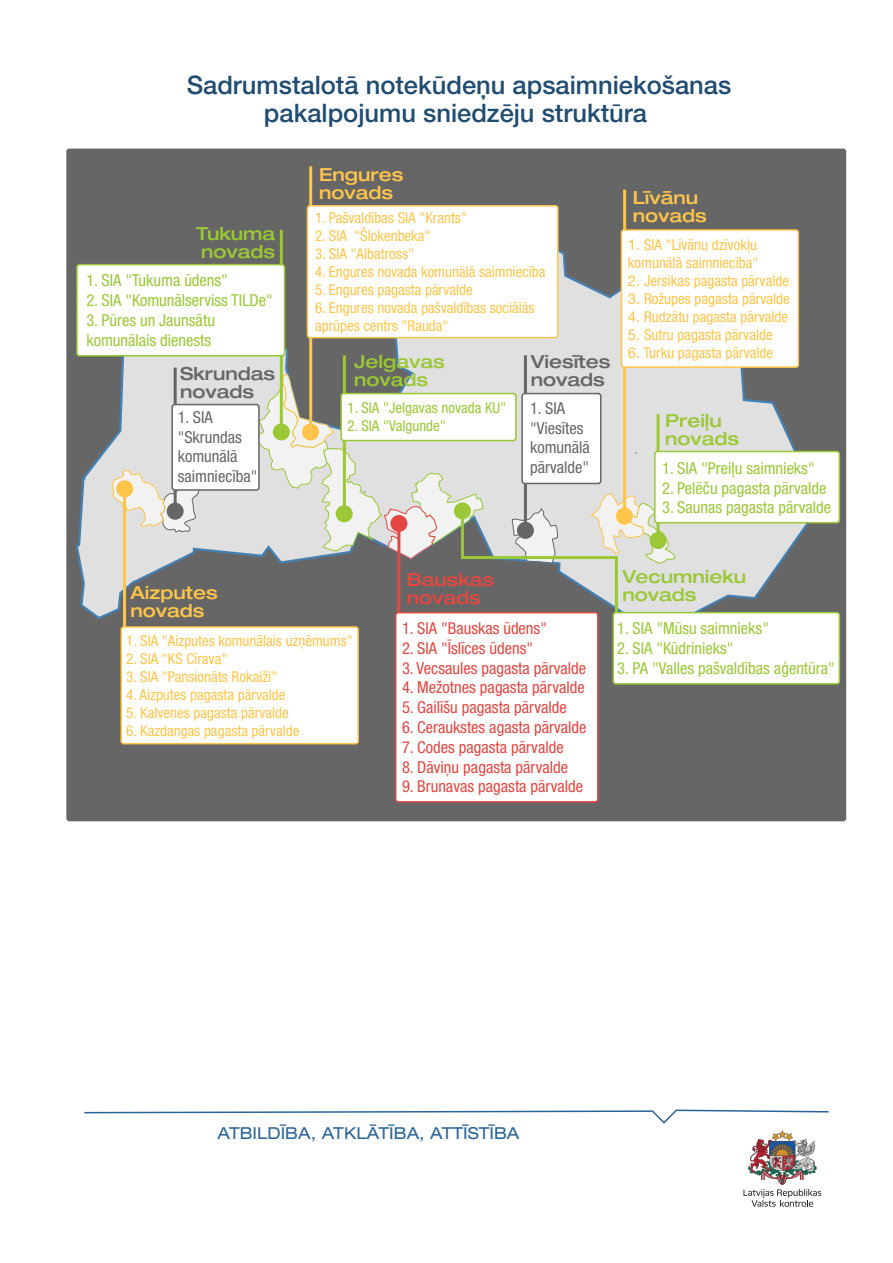
<style>
.page{position:relative;width:893px;height:1263px;background:#fff}
.page>*{position:absolute;margin:0;border:0;box-sizing:border-box;transform-origin:0 0}
.t1{font:500 25.5px "Helvetica Neue LT Pro";color:#204c72}
.t2{font:500 expanded 18px/18px "Helvetica Neue LT Pro";color:#9ac836}
.t3{font:500 expanded 18px/18px "Helvetica Neue LT Pro";color:#ffc54b}
.t4{font:500 expanded 18px/18px "Helvetica Neue LT Pro";color:#666}
.t5{font:500 expanded 18px/18px "Helvetica Neue LT Pro";color:#e34742}
.t6{font:condensed 16.5px/19.8px "Helvetica Neue LT Pro";color:#9ac836}
.t7{font:condensed 16.5px "Helvetica Neue LT Pro";color:#e34742}
.t8{font:condensed 16.5px/19.8px "Helvetica Neue LT Pro";color:#666}
.t9{font:expanded 16.5px "Helvetica Neue LT Pro";color:#2a6496}
.t10{font:condensed 15px/18px "Helvetica Neue LT Pro";color:#ffc54b}
.t11{font:condensed 15px "Helvetica Neue LT Pro";color:#9ac836}
.s1{font-stretch:normal}
</style>
<div class="page">
<div style="left:66px;top:149px;width:780px;height:672px;background:#666"></div>
<svg style="left:84px;top:1109px;width:745px;height:98px"></svg>
<hr style="left:309px;top:166px;width:3px;height:259px;background:#ffc54b">
<hr style="left:623px;top:190px;width:3px;height:320px;background:#ffc54b">
<svg style="left:75px;top:204px;width:766px;height:599px"></svg>
<p class="t1" style="left:187px;top:69px;width:546px">Sadrumstalotā notekūdeņu apsaimniekošanas</p>
<p class="t1" style="left:264px;top:98px;width:385px">pakalpojumu sniedzēju struktūra</p>
<p class="t2" style="left:196px;top:224px;width:81px">Tukuma novads</p>
<p class="t6" style="left:86px;top:270px;width:143px">1. SIA "Tukuma ūdens"</p>
<p class="t6" style="left:86px;top:290px;width:188px">2. SIA "Komunālserviss TILDe"</p>
<p class="t6" style="left:86px;top:310px;width:130px">3. Pūres un Jaunsātu komunālais dienests</p>
<p class="t4" style="left:180px;top:365px;width:97px">Skrundas novads</p>
<p class="t8" style="left:178px;top:407px;width:81px">1. SIA "Skrundas komunālā saimniecība"</p>
<p class="t3" style="left:319px;top:165px;width:86px">Engures novads</p>
<p class="t3" style="left:633px;top:188px;width:67px">Līvānu</p>
<p class="t10" style="left:315px;top:209px;width:154px">1. Pašvaldības SIA "Krants"</p>
<p class="t3" style="left:633px;top:206px;width:76px">novads</p>
<p class="t10" style="left:315px;top:227px;width:117px">2. SIA "Šlokenbeka"</p>
<p class="t10" style="left:315px;top:245px;width:101px">3. SIA "Albatross"</p>
<p class="t10" style="left:315px;top:263px;width:232px">4. Engures novada komunālā saimniecība</p>
<p class="t10" style="left:315px;top:281px;width:159px">5. Engures pagasta pārvalde</p>
<p class="t10" style="left:315px;top:299px;width:221px">6. Engures novada pašvaldības sociālās aprūpes centrs "Rauda"</p>
<p class="t10" style="left:628px;top:235px;width:132px"><span class="s1">1.</span> SIA "Līvānu dzīvokļu komunālā saimniecība"</p>
<p class="t10" style="left:628px;top:271px;width:163px"><span class="s1">2.</span> Jersikas pagasta pārvalde</p>
<p class="t10" style="left:628px;top:289px;width:163px"><span class="s1">3.</span> Rožupes pagasta pārvalde</p>
<p class="t10" style="left:628px;top:307px;width:162px"><span class="s1">4.</span> Rudzātu pagasta pārvalde</p>
<p class="t10" style="left:628px;top:325px;width:146px"><span class="s1">5.</span> Sutru pagasta pārvalde</p>
<p class="t10" style="left:628px;top:343px;width:147px"><span class="s1">6.</span> Turku pagasta pārvalde</p>
<p class="t2" style="left:354px;top:352px;width:92px">Jelgavas novads</p>
<p class="t4" style="left:531px;top:352px;width:81px">Viesītes novads</p>
<p class="t11" style="left:347px;top:399px;width:160px">1. SIA "Jelgavas novada KU"</p>
<p class="t11" style="left:347px;top:417px;width:100px">2. SIA "Valgunde"</p>
<p class="t8" style="left:530px;top:398px;width:61px">1. SIA "Viesītes komunālā pārvalde"</p>
<p class="t2" style="left:665px;top:411px;width:76px">Preiļu novads</p>
<p class="t6" style="left:662px;top:458px;width:154px">1. SIA "Preiļu saimnieks"</p>
<p class="t6" style="left:662px;top:478px;width:166px">2. Pelēču pagasta pārvalde</p>
<p class="t6" style="left:662px;top:497px;width:170px">3. Saunas pagasta pārvalde</p>
<p class="t3" style="left:130px;top:583px;width:89px">Aizputes novads</p>
<p class="t10" style="left:126px;top:631px;width:228px">1. SIA "Aizputes komunālais uzņēmums"</p>
<p class="t10" style="left:126px;top:649px;width:103px">2. SIA "KS Cīrava"</p>
<p class="t10" style="left:126px;top:667px;width:153px">3. SIA "Pansionāts Rokaiži"</p>
<p class="t10" style="left:126px;top:685px;width:161px">4. Aizputes pagasta pārvalde</p>
<p class="t10" style="left:126px;top:703px;width:164px">5. Kalvenes pagasta pārvalde</p>
<p class="t10" style="left:126px;top:721px;width:175px">6. Kazdangas pagasta pārvalde</p>
<p class="t5" style="left:407px;top:570px;width:89px">Bauskas novads</p>
<p class="t7" style="left:402px;top:618px;width:147px">1. SIA "Bauskas ūdens"</p>
<p class="t7" style="left:402px;top:638px;width:133px">2. SIA "Īslīces ūdens"</p>
<p class="t7" style="left:402px;top:658px;width:186px">3. Vecsaules pagasta pārvalde</p>
<p class="t7" style="left:402px;top:678px;width:184px">4. Mežotnes pagasta pārvalde</p>
<p class="t7" style="left:402px;top:698px;width:166px">5. Gailīšu pagasta pārvalde</p>
<p class="t7" style="left:402px;top:717px;width:186px">6. Ceraukstes agasta pārvalde</p>
<p class="t7" style="left:402px;top:737px;width:163px">7. Codes pagasta pārvalde</p>
<p class="t7" style="left:402px;top:757px;width:168px">8. Dāviņu pagasta pārvalde</p>
<p class="t7" style="left:402px;top:777px;width:183px">9. Brunavas pagasta pārvalde</p>
<p class="t2" style="left:622px;top:567px;width:125px">Vecumnieku novads</p>
<p class="t6" style="left:617px;top:618px;width:153px">1. SIA "Mūsu saimnieks"</p>
<p class="t6" style="left:617px;top:638px;width:118px">2. SIA "Kūdrinieks"</p>
<p class="t6" style="left:617px;top:658px;width:219px">3. PA "Valles pašvaldības aģentūra"</p>
<p class="t9" style="left:217px;top:1124px;width:303px">ATBILDĪBA, ATKLĀTĪBA, ATTĪSTĪBA</p>
</div>
